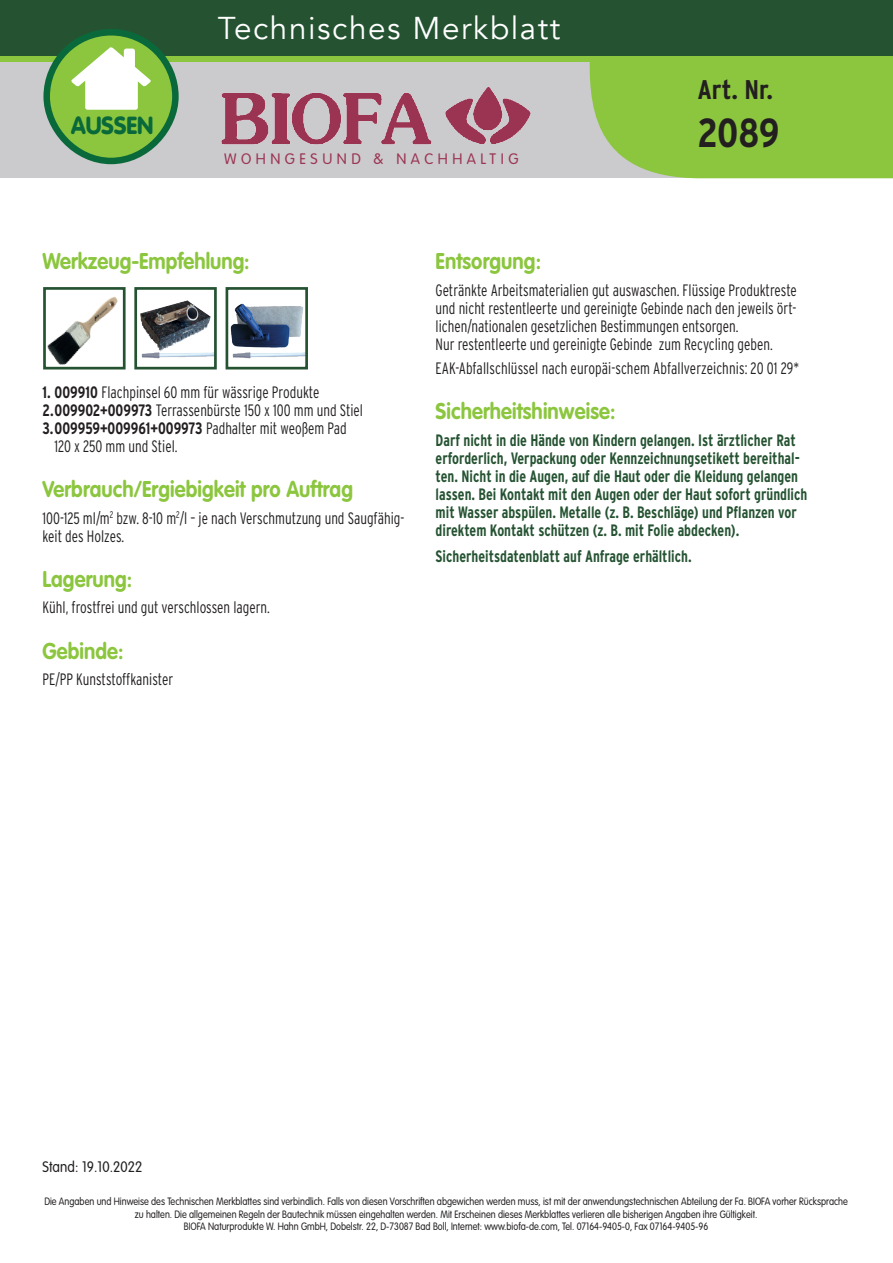
<style>
.page{position:relative;width:893px;height:1263px;background:#fff}
.page>*{position:absolute;margin:0;border:0;box-sizing:border-box;transform-origin:0 0}
.t1{font:700 condensed 40.5px "Interstate";color:#231f20}
.t2{font:31.5px "Avenir";letter-spacing:.05em;color:#fff}
.t3{font:700 condensed 27px "Interstate";color:#231f20}
.t4{font:900 24.3px "VAG Rounded";color:#0a693a;scale:.95 1}
.t5{font:700 22.5px "VAG Rounded Std";letter-spacing:.005em;color:#8bc63e;scale:.9 1}
.t6{font:300 condensed 16.5px/18px "Interstate";color:#231f20;scale:.9 1}
.t7{font:700 condensed 16.5px/18px "Interstate";color:#255332;scale:.9 1}
.t8{font:700 condensed 16.5px "Interstate";color:#231f20;scale:.9 1}
.t9{font:300 15px "VAG Rounded Std";letter-spacing:.3em;color:#9b3452}
.t10{font:300 15px "VAG Rounded Std";letter-spacing:.005em;color:#231f20;scale:.9 1}
.t11{font:300 10.5px/12.6px "VAG Rounded Std";color:#231f20;text-align:center;scale:.87 1}
.s1{font-weight:700}
.s2{font-weight:300}
</style>
<div class="page">
<img style="left:232px;top:352px;width:72px;height:7px">
<img style="left:141px;top:352px;width:72px;height:7px">
<div style="left:0;top:0;width:893px;height:178px;background:#cbcacd"></div>
<svg style="left:589px;top:62px;width:304px;height:117px;background:#90c649"></svg>
<svg style="left:0;top:55px;width:893px;height:7px;background:#7bb43c"></svg>
<div style="left:0;top:0;width:893px;height:55px;background:#255332"></div>
<img style="left:221px;top:87px;width:310px;height:58px">
<div style="left:47px;top:32px;width:128px;height:129px;background:#8bc63e;border-radius:50%"></div>
<div style="left:43px;top:29px;width:136px;height:135px;border:7px solid #0a693a;border-radius:50%"></div>
<svg style="left:71px;top:47px;width:80px;height:63px"></svg>
<div style="left:43px;top:287px;width:83px;height:82px;border:3px solid #255332"></div>
<div style="left:134px;top:287px;width:83px;height:82px;border:3px solid #255332"></div>
<img style="left:43px;top:292px;width:93px;height:78px">
<img style="left:140px;top:300px;width:71px;height:53px">
<div style="left:226px;top:287px;width:82px;height:82px;border:3px solid #255332"></div>
<img style="left:228px;top:298px;width:77px;height:54px">
<h3 class="t4" style="left:71px;top:111px;width:88px">AUSSEN</h3>
<h2 class="t2" style="left:218px;top:9px;width:344px">Technisches Merkblatt</h2>
<p class="t9" style="left:224px;top:150px;width:296px">WOHNGESUND &amp; NACHHALTIG</p>
<h3 class="t3" style="left:697px;top:73px;width:77px">Art. Nr.</h3>
<h1 class="t1" style="left:697px;top:108px;width:84px">2089</h1>
<h3 class="t5" style="left:43px;top:248px;width:232px">Werkzeug-Empfehlung:</h3>
<p class="t6" style="left:43px;top:383px;width:309px"><span class="s1">1. 009910</span> Flachpinsel 60 mm für wässrige Produkte</p>
<p class="t6" style="left:43px;top:401px;width:358px"><span class="s1">2.009902+009973</span> Terrassenbürste 150 x 100 mm und Stiel</p>
<p class="t8" style="left:43px;top:418px;width:340px">3.009959+009961+009973 <span class="s2">Padhalter mit weoßem Pad</span></p>
<p class="t6" style="left:55px;top:437px;width:138px">120 x 250 mm und Stiel.</p>
<h3 class="t5" style="left:43px;top:476px;width:346px">Verbrauch/Ergiebigkeit pro Auftrag</h3>
<p class="t6" style="left:43px;top:509px;width:404px">100-125 ml/m<sup>2</sup> bzw. 8-10 m<sup>2</sup>/l – je nach Verschmutzung und Saugfähig&shy;keit des Holzes.</p>
<h3 class="t5" style="left:43px;top:566px;width:101px">Lagerung:</h3>
<p class="t6" style="left:43px;top:598px;width:254px">Kühl, frostfrei und gut verschlossen lagern.</p>
<h3 class="t5" style="left:43px;top:637px;width:92px">Gebinde:</h3>
<p class="t6" style="left:43px;top:670px;width:147px">PE/PP Kunststoffkanister</p>
<h3 class="t5" style="left:436px;top:248px;width:119px">Entsorgung:</h3>
<p class="t6" style="left:436px;top:281px;width:403px">Getränkte Arbeitsmaterialien gut auswaschen. Flüssige Produktreste und nicht restentleerte und gereinigte Gebinde nach den jeweils ört&shy;lichen/nationalen gesetzlichen Bestimmungen entsorgen.<br>Nur restentleerte und gereinigte Gebinde zum Recycling geben.</p>
<p class="t6" style="left:436px;top:359px;width:405px">EAK-Abfallschlüssel nach europäi-schem Abfallverzeichnis: 20 01 29*</p>
<h3 class="t5" style="left:436px;top:398px;width:201px">Sicherheitshinweise:</h3>
<p class="t7" style="left:436px;top:431px;width:414px">Darf nicht in die Hände von Kindern gelangen. Ist ärztlicher Rat erforderlich, Verpackung oder Kennzeichnungsetikett bereithal&shy;ten. Nicht in die Augen, auf die Haut oder die Kleidung gelangen lassen. Bei Kontakt mit den Augen oder der Haut sofort gründlich mit Wasser abspülen. Metalle (z. B. Beschläge) und Pflanzen vor direktem Kontakt schützen (z. B. mit Folie abdecken).</p>
<p class="t7" style="left:436px;top:547px;width:286px">Sicherheitsdatenblatt auf Anfrage erhältlich.</p>
<p class="t10" style="left:43px;top:1159px;width:112px">Stand: 19.10.2022</p>
<p class="t11" style="left:44px;top:1195px;width:925px">Die Angaben und Hinweise des Technischen Merkblattes sind verbindlich. Falls von diesen Vorschriften abgewichen werden muss, ist mit der anwendungstechnischen Abteilung der Fa. BIOFA vorher Rücksprache zu halten. Die allgemeinen Regeln der Bautechnik müssen eingehalten werden. Mit Erscheinen dieses Merkblattes verlieren alle bisherigen Angaben ihre Gültigkeit.<br>BIOFA Naturprodukte W. Hahn GmbH, Dobelstr. 22, D-73087 Bad Boll, Internet: www.biofa-de.com, Tel. 07164-9405-0, Fax 07164-9405-96</p>
</div>
